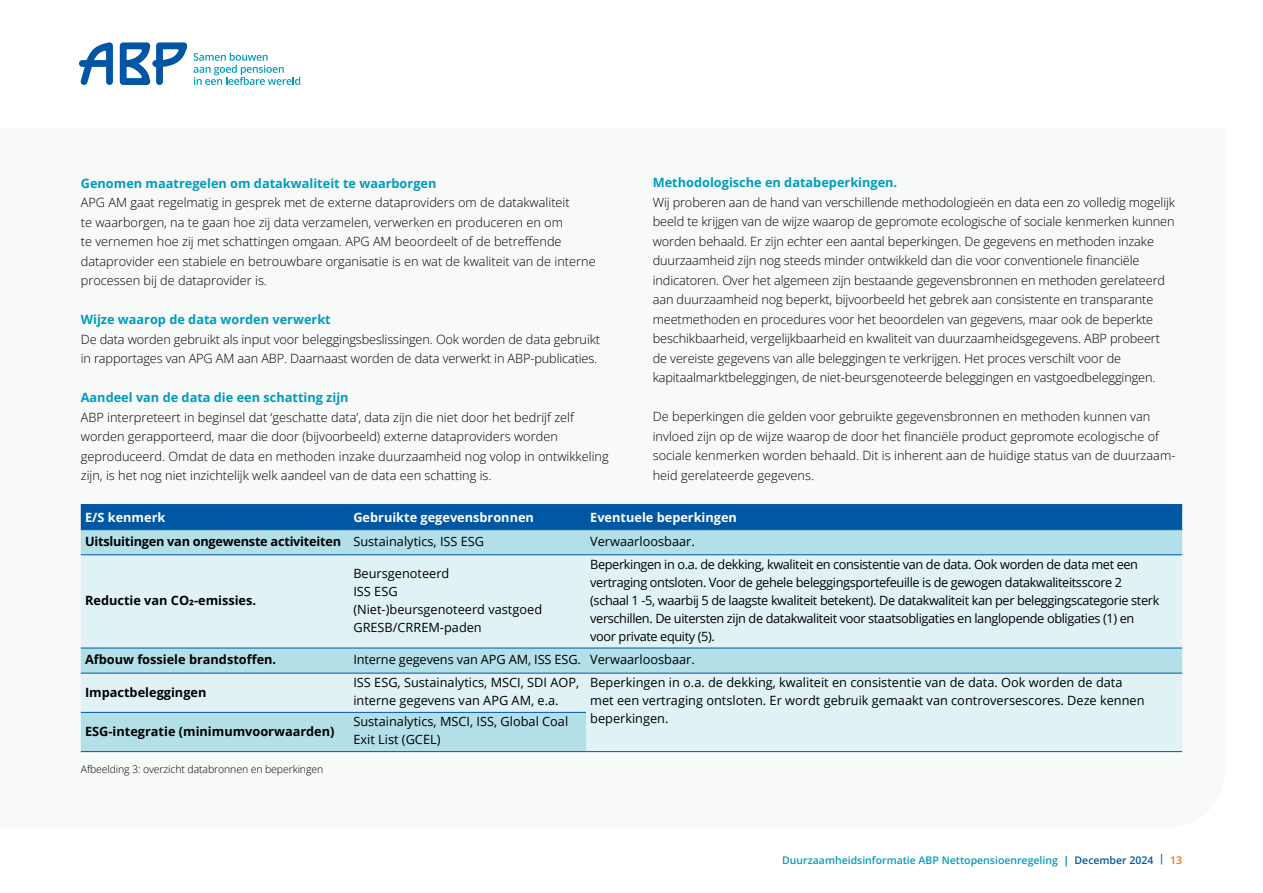
<style>
.page{position:relative;width:1263px;height:893px;background:#fff}
.page>*{position:absolute;margin:0;border:0;box-sizing:border-box;transform-origin:0 0}
.t1{font:300 12.75px/19.5px "Open Sans";letter-spacing:-.01em;color:#000}
.t2{font:12.75px/18px "Open Sans";letter-spacing:-.01em;color:#000}
.t3{font:12.75px/18px "Open Sans";letter-spacing:-.03em;color:#000}
.t4{font:700 12.75px "Open Sans";color:#009cbd}
.t5{font:700 12.75px "Open Sans";color:#000}
.t6{font:700 12.75px "Open Sans";letter-spacing:-.02em;color:#000}
.t7{font:700 12.75px "Open Sans";color:#fff}
.t8{font:600 10.5px "Open Sans";color:#009cbd}
.t9{font:300 10.5px "Open Sans";letter-spacing:-.01em;color:#000}
.s1{font-weight:400}
.s2{color:#0057a3}
.s3{color:#ed7102}
</style>
<div class="page">
<svg style="left:79px;top:42px;width:108px;height:43px"></svg>
<svg style="left:194px;top:53px;width:106px;height:32px"></svg>
<div style="left:81px;top:505px;width:1101px;height:24px;background:#0057a3"></div>
<div style="left:81px;top:530px;width:1101px;height:24px;background:#b2dfe8"></div>
<svg style="left:81px;top:555px;width:1101px;height:196px;background:#d4edf2"></svg>
<hr style="left:586px;top:504px;width:596px;height:1px;background:#0057a3">
<hr style="left:586px;top:529px;width:596px;height:1px;background:#0057a3">
<hr style="left:586px;top:554px;width:596px;height:1px;background:#0057a3">
<hr style="left:586px;top:648px;width:596px;height:1px;background:#0057a3">
<hr style="left:586px;top:673px;width:596px;height:1px;background:#0057a3">
<hr style="left:586px;top:751px;width:596px;height:1px;background:#0057a3">
<hr style="left:81px;top:504px;width:268px;height:1px;background:#0057a3">
<hr style="left:349px;top:504px;width:237px;height:1px;background:#0057a3">
<hr style="left:81px;top:529px;width:268px;height:1px;background:#0057a3">
<hr style="left:349px;top:529px;width:237px;height:1px;background:#0057a3">
<hr style="left:81px;top:554px;width:268px;height:1px;background:#0057a3">
<hr style="left:349px;top:554px;width:237px;height:1px;background:#0057a3">
<hr style="left:81px;top:648px;width:268px;height:1px;background:#0057a3">
<hr style="left:349px;top:648px;width:237px;height:1px;background:#0057a3">
<hr style="left:81px;top:673px;width:268px;height:1px;background:#0057a3">
<hr style="left:349px;top:673px;width:237px;height:1px;background:#0057a3">
<hr style="left:81px;top:712px;width:268px;height:1px;background:#0057a3">
<hr style="left:349px;top:712px;width:237px;height:1px;background:#0057a3">
<hr style="left:81px;top:751px;width:268px;height:1px;background:#0057a3">
<hr style="left:349px;top:751px;width:237px;height:1px;background:#0057a3">
<p class="t4" style="left:81px;top:174px;width:357px">Genomen maatregelen om datakwaliteit te waarborgen</p>
<p class="t1" style="left:81px;top:192px;width:516px">APG AM gaat regelmatig in gesprek met de externe dataproviders om de datakwaliteit<br>te waarborgen, na te gaan hoe zij data verzamelen, verwerken en produceren en om<br>te vernemen hoe zij met schattingen omgaan. APG AM beoordeelt of de betreffende dataprovider een stabiele en betrouwbare organisatie is en wat de kwaliteit van de interne processen bij de dataprovider is.</p>
<p class="t4" style="left:81px;top:310px;width:251px">Wijze waarop de data worden verwerkt</p>
<p class="t1" style="left:81px;top:329px;width:521px">De data worden gebruikt als input voor beleggingsbeslissingen. Ook worden de data gebruikt in rapportages van APG AM aan ABP. Daarnaast worden de data verwerkt in ABP-publicaties.</p>
<p class="t4" style="left:81px;top:388px;width:269px">Aandeel van de data die een schatting zijn</p>
<p class="t1" style="left:81px;top:407px;width:529px">ABP interpreteert in beginsel dat ‘geschatte data’, data zijn die niet door het bedrijf zelf worden gerapporteerd, maar die door (bijvoorbeeld) externe dataproviders worden geproduceerd. Omdat de data en methoden inzake duurzaamheid nog volop in ontwikkeling zijn, is het nog niet inzichtelijk welk aandeel van de data een schatting is.</p>
<p class="t4" style="left:653px;top:174px;width:246px">Methodologische en databeperkingen.</p>
<p class="t1" style="left:653px;top:192px;width:524px">Wij proberen aan de hand van verschillende methodologieën en data een zo volledig mogelijk beeld te krijgen van de wijze waarop de gepromote ecologische of sociale kenmerken kunnen worden behaald. Er zijn echter een aantal beperkingen. De gegevens en methoden inzake duurzaamheid zijn nog steeds minder ontwikkeld dan die voor conventionele financiële indicatoren. Over het algemeen zijn bestaande gegevensbronnen en methoden gerelateerd aan duurzaamheid nog beperkt, bijvoorbeeld het gebrek aan consistente en transparante meetmethoden en procedures voor het beoordelen van gegevens, maar ook de beperkte beschikbaarheid, vergelijkbaarheid en kwaliteit van duurzaamheidsgegevens. ABP probeert de vereiste gegevens van alle beleggingen te verkrijgen. Het proces verschilt voor de kapitaalmarktbeleggingen, de niet-beursgenoteerde beleggingen en vastgoedbeleggingen.</p>
<p class="t1" style="left:653px;top:407px;width:524px">De beperkingen die gelden voor gebruikte gegevensbronnen en methoden kunnen van invloed zijn op de wijze waarop de door het financiële product gepromote ecologische of sociale kenmerken worden behaald. Dit is inherent aan de huidige status van de duurzaam&shy;heid gerelateerde gegevens.</p>
<p class="t7" style="left:85px;top:509px;width:82px">E/S kenmerk</p>
<p class="t7" style="left:353px;top:509px;width:182px">Gebruikte gegevensbronnen</p>
<p class="t7" style="left:590px;top:509px;width:148px">Eventuele beperkingen</p>
<p class="t6" style="left:85px;top:532px;width:401px">Uitsluitingen van ongewenste activiteiten <span class="s1">Sustainalytics, ISS ESG</span></p>
<p class="t2" style="left:590px;top:532px;width:106px">Verwaarloosbaar.</p>
<p class="t5" style="left:85px;top:592px;width:173px">Reductie van CO2-emissies.</p>
<p class="t2" style="left:353px;top:564px;width:190px">Beursgenoteerd<br>ISS ESG<br>(Niet-)beursgenoteerd vastgoed<br>GRESB/CRREM-paden</p>
<p class="t3" style="left:590px;top:555px;width:571px">Beperkingen in o.a. de dekking, kwaliteit en consistentie van de data. Ook worden de data met een vertraging ontsloten. Voor de gehele beleggingsportefeuille is de gewogen datakwaliteitsscore 2 (schaal 1 -5, waarbij 5 de laagste kwaliteit betekent). De datakwaliteit kan per beleggingscategorie sterk verschillen. De uitersten zijn de datakwaliteit voor staatsobligaties en langlopende obligaties (1) en voor private equity (5).</p>
<p class="t5" style="left:85px;top:651px;width:193px">Afbouw fossiele brandstoffen.</p>
<p class="t2" style="left:353px;top:650px;width:343px">Interne gegevens van APG AM, ISS ESG. Verwaarloosbaar.</p>
<p class="t5" style="left:85px;top:683px;width:123px">Impactbeleggingen</p>
<p class="t2" style="left:353px;top:673px;width:227px">ISS ESG, Sustainalytics, MSCI, SDI AOP, interne gegevens van APG AM, e.a.</p>
<p class="t2" style="left:590px;top:673px;width:556px">Beperkingen in o.a. de dekking, kwaliteit en consistentie van de data. Ook worden de data met een vertraging ontsloten. Er wordt gebruik gemaakt van controversescores. Deze kennen beperkingen.</p>
<p class="t5" style="left:85px;top:722px;width:251px">ESG-integratie (minimumvoorwaarden)</p>
<p class="t2" style="left:353px;top:712px;width:216px">Sustainalytics, MSCI, ISS, Global Coal<br>Exit List (GCEL)</p>
<p class="t9" style="left:81px;top:762px;width:244px">Afbeelding 3: overzicht databronnen en beperkingen</p>
<p class="t8" style="left:782px;top:853px;width:401px">Duurzaamheidsinformatie ABP Nettopensioenregeling <span class="s2">| December 2024 |</span> <span class="s3">13</span></p>
</div>
